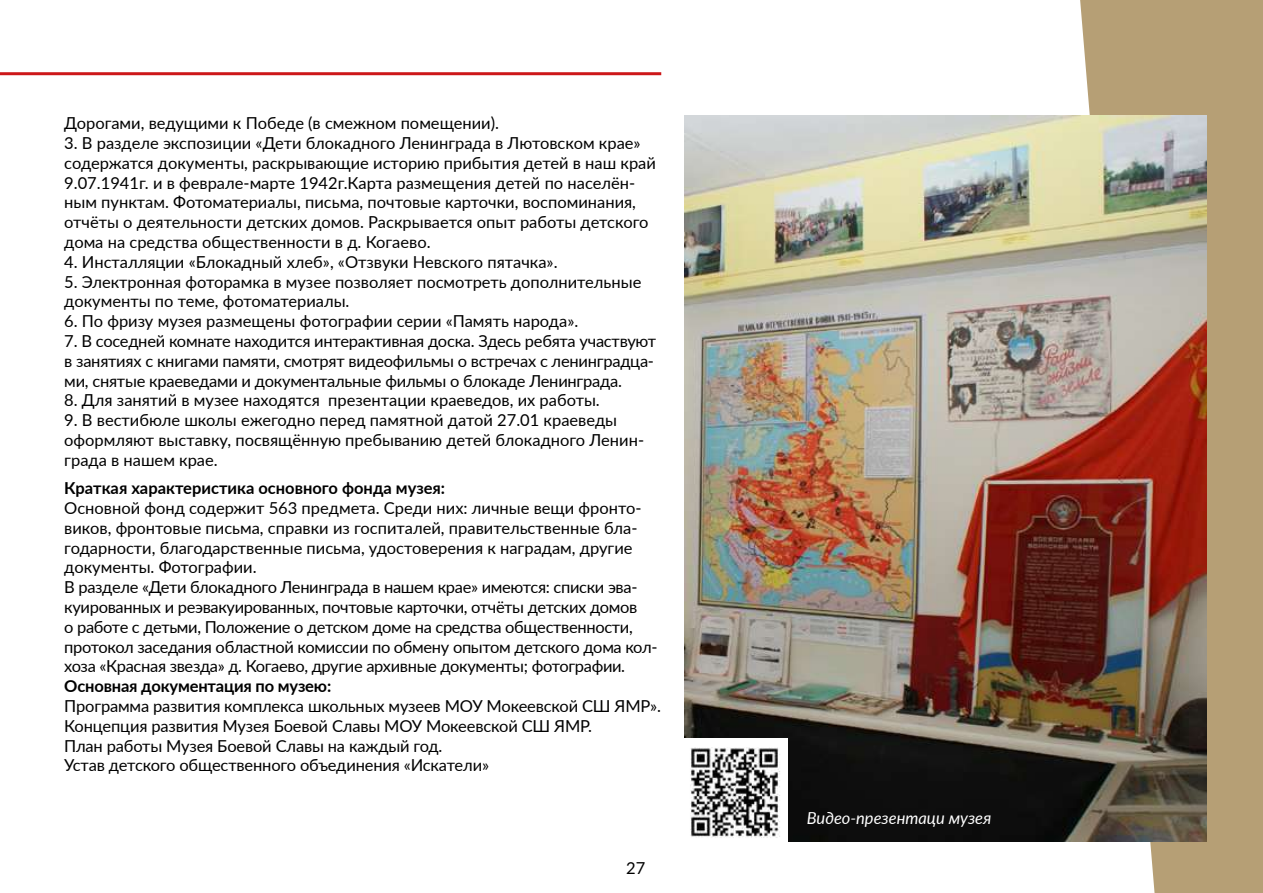
<style>
.page{position:relative;width:1263px;height:893px;background:#fff}
.page>*{position:absolute;margin:0;border:0;box-sizing:border-box;transform-origin:0 0}
.t1{font:16.5px/19.8px "Lato";letter-spacing:-.01em;color:#000}
.t2{font:700 16.5px "Lato";color:#000}
.t3{font:italic 16.5px "Lato";color:#fff}
</style>
<div class="page">
<svg style="left:1080px;top:0;width:183px;height:893px;background:#b9a47c"></svg>
<img style="left:685px;top:116px;width:521px;height:726px">
<img style="left:685px;top:739px;width:103px;height:103px">
<hr style="left:0;top:72px;width:661px;height:3px;background:#cd1719">
<p class="t1" style="left:64px;top:113px;width:436px">Дорогами, ведущими к Победе (в смежном помещении).</p>
<p class="t1" style="left:64px;top:132px;width:593px">3. В разделе экспозиции «Дети блокадного Ленинграда в Лютовском крае» содержатся документы, раскрывающие историю прибытия детей в наш край 9.07.1941г. и в феврале-марте 1942г.Карта размещения детей по населён&shy;ным пунктам. Фотоматериалы, письма, почтовые карточки, воспоминания, отчёты о деятельности детских домов. Раскрывается опыт работы детского дома на средства общественности в д. Когаево.</p>
<p class="t1" style="left:64px;top:251px;width:495px">4. Инсталляции «Блокадный хлеб», «Отзвуки Невского пятачка».</p>
<p class="t1" style="left:64px;top:271px;width:579px">5. Электронная фоторамка в музее позволяет посмотреть дополнительные документы по теме, фотоматериалы.</p>
<p class="t1" style="left:64px;top:311px;width:516px">6. По фризу музея размещены фотографии серии «Память народа».</p>
<p class="t1" style="left:64px;top:330px;width:593px">7. В соседней комнате находится интерактивная доска. Здесь ребята участвуют в занятиях с книгами памяти, смотрят видеофильмы о встречах с ленинградца&shy;ми, снятые краеведами и документальные фильмы о блокаде Ленинграда.</p>
<p class="t1" style="left:64px;top:390px;width:537px">8. Для занятий в музее находятся презентации краеведов, их работы.</p>
<p class="t1" style="left:64px;top:410px;width:581px">9. В вестибюле школы ежегодно перед памятной датой 27.01 краеведы оформляют выставку, посвящённую пребыванию детей блокадного Ленин&shy;града в нашем крае.</p>
<p class="t2" style="left:64px;top:476px;width:382px">Краткая характеристика основного фонда музея:</p>
<p class="t1" style="left:64px;top:497px;width:595px">Основной фонд содержит 563 предмета. Среди них: личные вещи фронто&shy;виков, фронтовые письма, справки из госпиталей, правительственные бла&shy;годарности, благодарственные письма, удостоверения к наградам, другие документы. Фотографии.<br>В разделе «Дети блокадного Ленинграда в нашем крае» имеются: списки эва&shy;куированных и реэвакуированных, почтовые карточки, отчёты детских домов<br>о работе с детьми, Положение о детском доме на средства общественности, протокол заседания областной комиссии по обмену опытом детского дома кол&shy;хоза «Красная звезда» д. Когаево, другие архивные документы; фотографии.</p>
<p class="t2" style="left:64px;top:674px;width:268px">Основная документация по музею:</p>
<p class="t1" style="left:64px;top:695px;width:598px">Программа развития комплекса школьных музеев МОУ Мокеевской СШ ЯМР».<br>Концепция развития Музея Боевой Славы МОУ Мокеевской СШ ЯМР.<br>План работы Музея Боевой Славы на каждый год.<br>Устав детского общественного объединения «Искатели»</p>
<p class="t1" style="left:626px;top:857px;width:21px">27</p>
<p class="t3" style="left:807px;top:806px;width:186px">Видео-презентаци музея</p>
</div>
